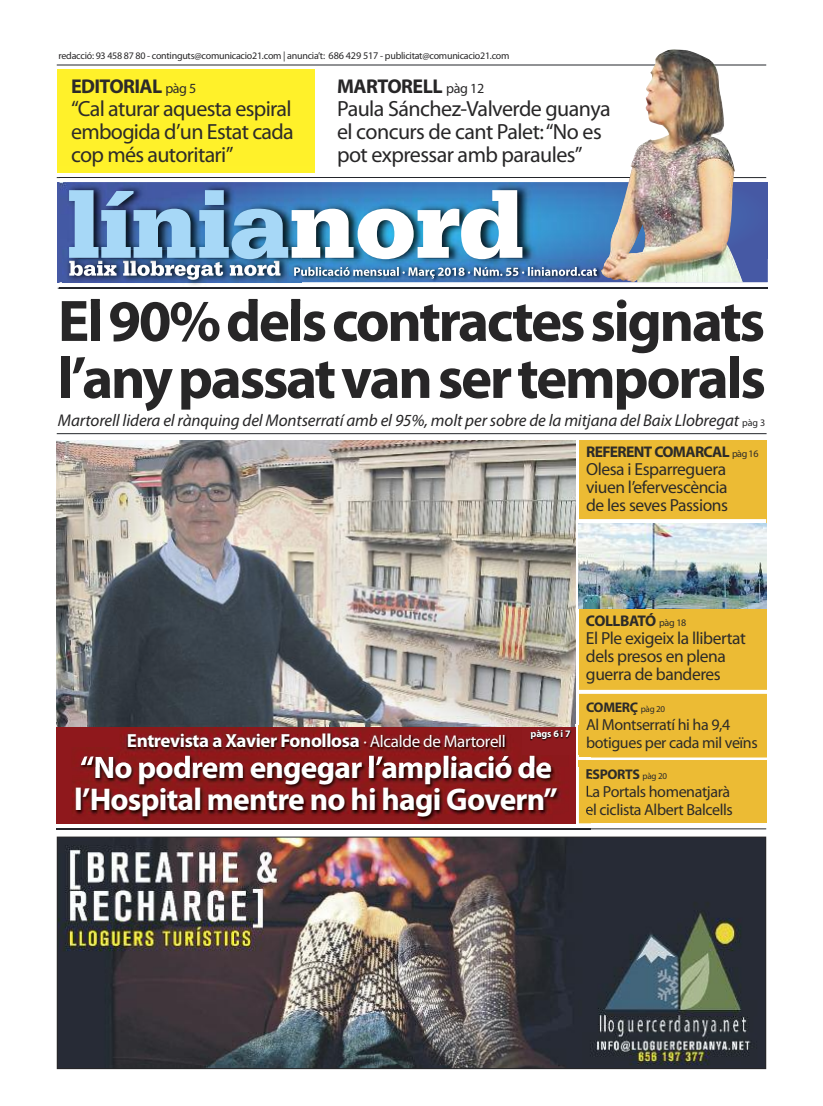
<style>
.page{position:relative;width:823px;height:1106px;background:#fff}
.page>*{position:absolute;margin:0;border:0;box-sizing:border-box;transform-origin:0 0}
.t1{font:900 100px "Serifa";letter-spacing:-.01em;color:#a7d8f7}
.t2{font:700 59px/57px "Myriad Pro";letter-spacing:-.04em;color:#272627}
.t3{font:700 31.5px/31.5px "Myriad Pro";letter-spacing:-.025em;color:#fff}
.t4{font:22px/23px "Myriad Pro";letter-spacing:-.025em;color:#272627}
.t5{font:22px/23px "Myriad Pro";letter-spacing:-.03em;color:#2d2b29;text-align:justify}
.t6{font:700 20px "Myriad Pro";letter-spacing:-.025em;color:#272627}
.t7{font:700 20px "Myriad Pro";letter-spacing:-.03em;color:#2d2b29}
.t8{font:700 19px "Myriad Pro";letter-spacing:-.02em;color:#fff}
.t9{font:17.5px/18px "Myriad Pro";letter-spacing:-.025em;color:#2d2b29;text-align:justify}
.t10{font:italic 17px "Myriad Pro";letter-spacing:-.01em;color:#272627}
.t11{font:16px/18px "Myriad Pro";letter-spacing:-.025em;color:#2d2b29}
.t12{font:700 15.5px "Myriad Pro";letter-spacing:-.04em;color:#2d2b29}
.t13{font:700 14px "Myriad Pro";letter-spacing:-.025em;color:#2d2b29}
.t14{font:10px "Myriad Pro";letter-spacing:-.025em;color:#272627}
.t15{font:700 10px "Myriad Pro";letter-spacing:.08em;color:#fff}
.s1{font-size:10.2px}
.s2{font-weight:400;font-size:14px}
.s3{color:#fff}
.s4{font-style:normal;font-size:10px}
.s5{font-weight:400;font-size:10px}
.s6{font-weight:400;font-size:17px}
.s7{font-weight:400;font-size:9px}
</style>
<div class="page">
<img style="left:59px;top:838px;width:704px;height:229px">
<div style="left:57px;top:836px;width:708px;height:233px;border:1px solid #272627"></div>
<hr style="left:57px;top:828px;width:708px;height:1px;background:#23262b">
<div style="left:58px;top:182px;width:709px;height:100px;background:#4659a4"></div>
<hr style="left:57px;top:65px;width:708px;height:1px;background:#23262b">
<hr style="left:57px;top:177px;width:708px;height:1px;background:#23262b">
<hr style="left:58px;top:288px;width:708px;height:1px;background:#23262b">
<img style="left:600px;top:49px;width:142px;height:210px">
<hr style="left:57px;top:433px;width:709px;height:1px;background:#23262b">
<div style="left:578px;top:440px;width:187px;height:383px;background:#ecbb34"></div>
<svg style="left:578px;top:519px;width:187px;height:4px"></svg>
<svg style="left:578px;top:690px;width:189px;height:4px"></svg>
<img style="left:578px;top:523px;width:187px;height:85px">
<div style="left:57px;top:69px;width:257px;height:104px;background:#fff12a"></div>
<hr style="left:577px;top:757px;width:197px;height:3px;background:#fff">
<img style="left:57px;top:440px;width:517px;height:284px">
<img style="left:56px;top:766px;width:534px;height:64px">
<img style="left:57px;top:828px;width:533px;height:1px">
<img style="left:578px;top:778px;width:12px;height:45px">
<svg style="left:586px;top:785px;width:4px;height:11px"></svg>
<svg style="left:585px;top:805px;width:5px;height:9px"></svg>
<img style="left:57px;top:766px;width:517px;height:57px">
<img style="left:56px;top:724px;width:518px;height:42px">
<img style="left:574px;top:724px;width:5px;height:23px">
<img style="left:81px;top:755px;width:219px;height:11px">
<img style="left:578px;top:725px;width:1px;height:22px">
<img style="left:522px;top:725px;width:52px;height:6px">
<svg style="left:574px;top:747px;width:16px;height:31px"></svg>
<img style="left:676px;top:259px;width:92px;height:30px">
<img style="left:742px;top:259px;width:25px;height:23px">
<img style="left:676px;top:288px;width:90px;height:1px">
<img style="left:676px;top:259px;width:66px;height:23px">
<img style="left:62px;top:300px;width:239px;height:8px">
<img style="left:60px;top:166px;width:616px;height:134px">
<img style="left:60px;top:182px;width:546px;height:100px">
<img style="left:60px;top:177px;width:546px;height:1px">
<img style="left:606px;top:166px;width:70px;height:93px">
<img style="left:60px;top:166px;width:254px;height:7px">
<img style="left:338px;top:166px;width:115px;height:1px">
<img style="left:301px;top:282px;width:375px;height:15px">
<img style="left:289px;top:259px;width:348px;height:23px">
<img style="left:301px;top:267px;width:81px;height:9px">
<img style="left:62px;top:259px;width:227px;height:38px">
<img style="left:62px;top:249px;width:239px;height:10px">
<img style="left:62px;top:288px;width:227px;height:1px">
<img style="left:89px;top:299px;width:212px;height:1px">
<svg style="left:289px;top:282px;width:12px;height:15px"></svg>
<svg style="left:294px;top:267px;width:7px;height:9px"></svg>
<img style="left:69px;top:261px;width:154px;height:19px">
<p class="t14" style="left:59px;top:52px;width:452px">redacció: 93 458 87 80 - continguts@comunicacio21.com | anuncia’t: <span class="s1">686 429 517</span> - publicitat@comunicacio21.com</p>
<p class="t7" style="left:71px;top:79px;width:127px">EDITORIAL <span class="s2">pàg 5</span></p>
<p class="t5" style="left:71px;top:99px;width:224px">“Cal aturar aquesta espiral embogida d’un Estat cada cop més autoritari”</p>
<p class="t6" style="left:337px;top:79px;width:149px">MARTORELL <span class="s2">pàg 12</span></p>
<p class="t4" style="left:337px;top:99px;width:275px">Paula Sánchez-Valverde guanya el concurs de cant Palet:“No es pot expressar amb paraules”</p>
<h1 class="t1" style="left:67px;top:190px;width:460px">línia<span class="s3">nord</span></h1>
<h2 class="t2" style="left:57px;top:297px;width:710px">El90%delscontractessignats l’anypassatvansertemporals</h2>
<p class="t10" style="left:58px;top:414px;width:708px">Martorell lidera el rànquing del Montserratí amb el 95%, molt per sobre de la mitjana del Baix Llobregat <span class="s4">pàg 3</span></p>
<p class="t12" style="left:585px;top:446px;width:174px">REFERENT COMARCAL <span class="s5">pàg 16</span></p>
<p class="t9" style="left:585px;top:461px;width:143px">Olesa i Esparreguera viuen l’efervescència de les seves Passions</p>
<p class="t8" style="left:127px;top:733px;width:380px">Entrevista a Xavier Fonollosa <span class="s6">· Alcalde de Martorell</span></p>
<p class="t15" style="left:530px;top:730px;width:42px">pàgs6i7</p>
<h3 class="t3" style="left:74px;top:754px;width:485px">“No podrem engegar l’ampliació de l’Hospital mentre no hi hagi Govern”</h3>
<p class="t12" style="left:585px;top:615px;width:102px">COLLBATÓ <span class="s5">pàg 18</span></p>
<p class="t9" style="left:585px;top:630px;width:161px;text-align:left">El Ple exigeix la llibertat dels presos en plena guerra de banderes</p>
<p class="t13" style="left:585px;top:702px;width:81px">COMERÇ <span class="s7">pàg 20</span></p>
<p class="t11" style="left:585px;top:716px;width:173px">Al Montserratí hi ha 9,4 botigues per cada mil veïns</p>
<p class="t13" style="left:585px;top:768px;width:83px">ESPORTS <span class="s7">pàg 20</span></p>
<p class="t11" style="left:585px;top:783px;width:149px">La Portals homenatjarà el ciclista Albert Balcells</p>
</div>
